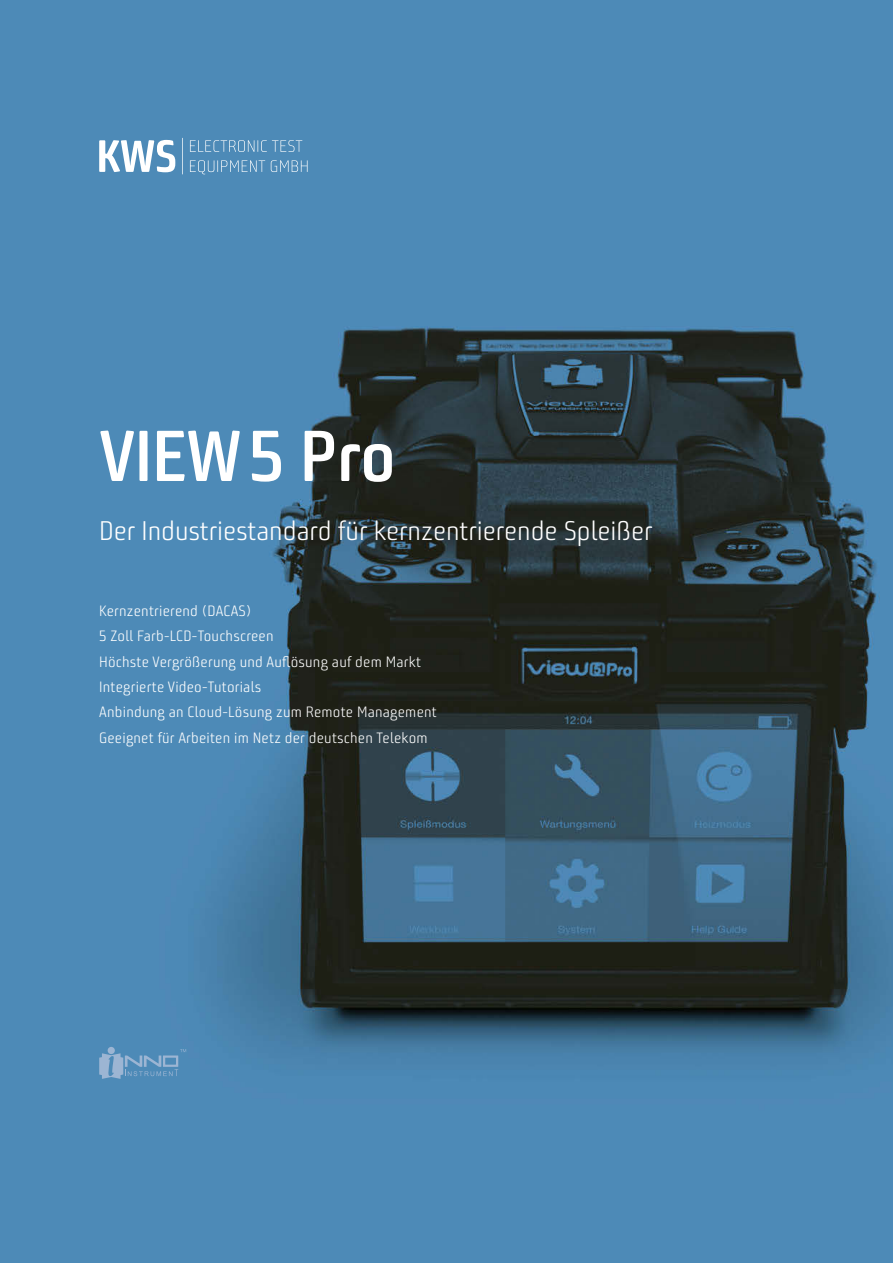
<style>
.page{position:relative;width:893px;height:1263px;background:#fff}
.page>*{position:absolute;margin:0;border:0;box-sizing:border-box;transform-origin:0 0}
.t1{font:600 72px "Dttlfw Bunuelo Clean Pro";letter-spacing:-.015em;color:#fff}
.t2{font:300 27px "Dktywq Bunuelo Clean Pro";color:#fff}
.t3{font:300 15px/25.3px "Dktywq Bunuelo Clean Pro";letter-spacing:.015em;color:#fff}
</style>
<div class="page">
<img style="left:0;top:0;width:893px;height:1263px">
<svg style="left:99px;top:138px;width:209px;height:36px;background:#77a5c8"></svg>
<div style="left:108px;top:1047px;width:7px;height:7px;background:#9cb5d3;border-radius:50%"></div>
<svg style="left:99px;top:1049px;width:87px;height:30px;background:#6798c0"></svg>
<h1 class="t1" style="left:99px;top:412px;width:298px">VIEW5 Pro</h1>
<h2 class="t2" style="left:99px;top:514px;width:555px">Der Industriestandard für kernzentrierende Spleißer</h2>
<p class="t3" style="left:99px;top:598px;width:339px">Kernzentrierend (DACAS)<br>5 Zoll Farb-LCD-Touchscreen<br>Höchste Vergrößerung und Auflösung auf dem Markt Integrierte Video-Tutorials<br>Anbindung an Cloud-Lösung zum Remote Management Geeignet für Arbeiten im Netz der deutschen Telekom</p>
</div>
